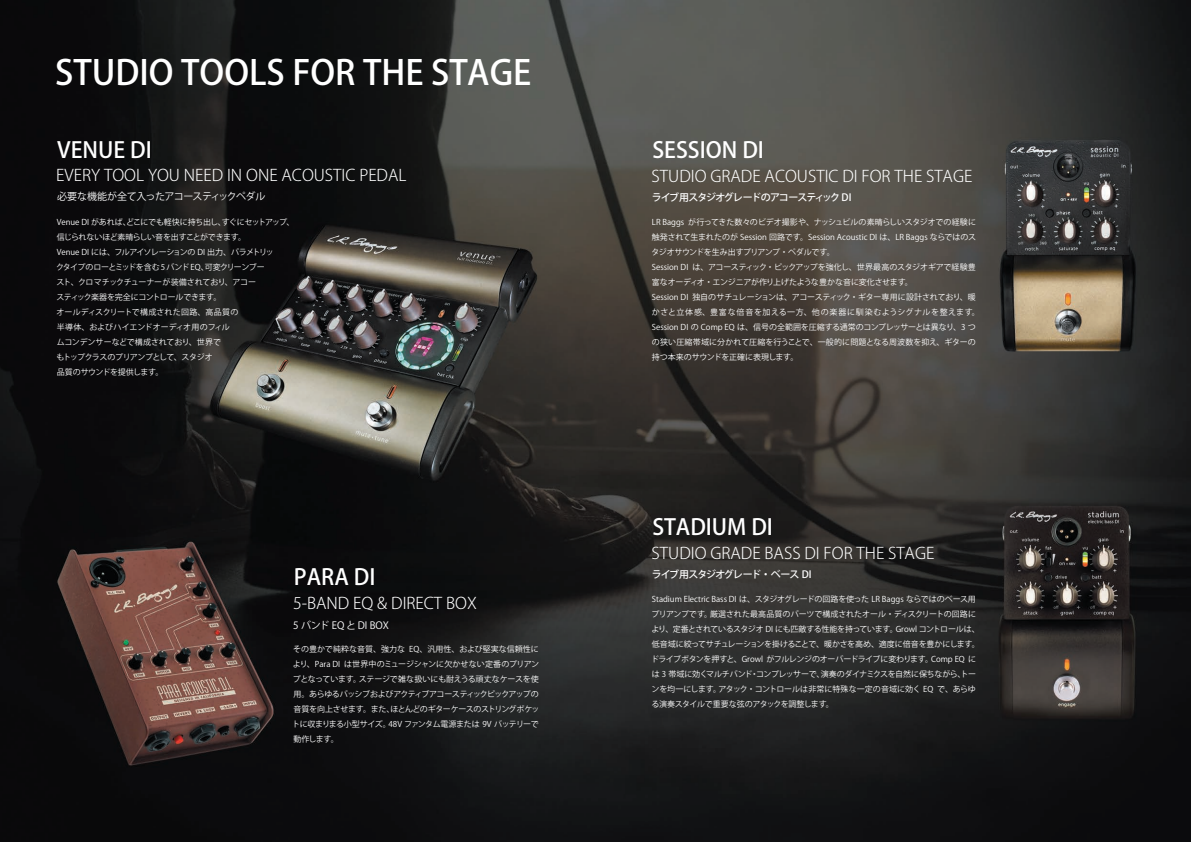
<style>
.page{position:relative;width:1191px;height:842px;background:#fff}
.page>*{position:absolute;margin:0;border:0;box-sizing:border-box;transform-origin:0 0}
.t1{font:500 34px "Koz Go Pr 6 N";color:#fff}
.t2{font:500 22px "Koz Go Pr 6 N";color:#fff}
.t3{font:300 16px "Koz Go Pr 6 N";color:#fff}
.t4{font:500 10px "Koz Go Pr 6 N";letter-spacing:-.11em;color:#fff}
.t5{font:10px "Koz Go Pr 6 N";letter-spacing:-.05em;color:#fff}
.t6{font:10px "Koz Go Pr 6 N";color:#fff}
.t7{font:8px/15px "Koz Go Pr 6 N";letter-spacing:-.02em;color:#fff}
.t8{font:8px/15px "Koz Go Pr 6 N";color:#fff}
</style>
<div class="page">
<img style="left:0;top:0;width:1191px;height:842px">
<h1 class="t1" style="left:55px;top:53px;width:478px">STUDIO TOOLS FOR THE STAGE</h1>
<h2 class="t2" style="left:57px;top:137px;width:96px">VENUE DI</h2>
<h3 class="t3" style="left:56px;top:166px;width:352px">EVERY TOOL YOU NEED IN ONE ACOUSTIC PEDAL</h3>
<p class="t5" style="left:57px;top:190px;width:210px">必要な機能が全て入ったアコースティックペダル</p>
<p class="t7" style="left:56px;top:214px;width:240px">Venue DI があれば、どこにでも軽快に持ち出し、すぐにセットアップ、信じられないほど素晴らしい音を出すことができます。<br>Venue DI には、フルアイソレーションの DI 出力、パラメトリッ<br>クタイプのローとミッドを含む 5 バンド EQ、可変クリーンブー<br>スト、クロマチックチューナーが装備されており、アコー<br>スティック楽器を完全にコントロールできます。<br>オールディスクリートで構成された回路、高品質の<br>半導体、およびハイエンドオーディオ用のフィル<br>ムコンデンサーなどで構成されており、世界で<br>もトップクラスのプリアンプとして、スタジオ<br>品質のサウンドを提供します。</p>
<h2 class="t2" style="left:294px;top:565px;width:83px">PARA DI</h2>
<h3 class="t3" style="left:293px;top:594px;width:185px">5-BAND EQ &amp; DIRECT BOX</h3>
<p class="t6" style="left:293px;top:620px;width:98px">5 バンド EQ と DI BOX</p>
<p class="t7" style="left:292px;top:642px;width:249px;text-align:justify">その豊かで純粋な音質、強力な EQ、汎用性、および堅実な信頼性により、Para DI は世界中のミュージシャンに欠かせない定番のプリアンプとなっています。ステージで雑な扱いにも耐えうる頑丈なケースを使用。あらゆるパッシブおよびアクティブアコースティックピックアップの音質を向上させます。また、ほとんどのギターケースのストリングポケットに収まりまる小型サイズ。48V ファンタム電源または 9V バッテリーで動作します。</p>
<h2 class="t2" style="left:652px;top:137px;width:113px">SESSION DI</h2>
<h3 class="t3" style="left:651px;top:167px;width:322px">STUDIO GRADE ACOUSTIC DI FOR THE STAGE</h3>
<p class="t4" style="left:652px;top:192px;width:201px">ライブ用スタジオグレードのアコースティック DI</p>
<p class="t8" style="left:651px;top:214px;width:330px">LR Baggs が行ってきた数々のビデオ撮影や、ナッシュビルの素晴らしいスタジオでの経験に触発されて生まれたのが Session 回路です。Session Acoustic DI は、LR Baggs ならではのスタジオサウンドを生み出すプリアンプ・ペダルです。<br>Session DI は、アコースティック・ピックアップを強化し、世界最高のスタジオギアで経験豊富なオーディオ・エンジニアが作り上げたような豊かな音に変化させます。<br>Session DI 独自のサチュレーションは、アコースティック・ギター専用に設計されており、暖かさと立体感、豊富な倍音を加える一方、他の楽器に馴染むようシグナルを整えます。Session DI の Comp EQ は、信号の全範囲を圧縮する通常のコンプレッサーとは異なり、3 つの狭い圧縮帯域に分かれて圧縮を行うことで、一般的に問題となる周波数を抑え、ギターの持つ本来のサウンドを正確に表現します。</p>
<h2 class="t2" style="left:652px;top:514px;width:122px">STADIUM DI</h2>
<h3 class="t3" style="left:651px;top:544px;width:284px">STUDIO GRADE BASS DI FOR THE STAGE</h3>
<p class="t4" style="left:652px;top:569px;width:161px">ライブ用スタジオグレード・ベース DI</p>
<p class="t7" style="left:651px;top:591px;width:330px">Stadium Electric Bass DI は、スタジオグレードの回路を使った LR Baggs ならではのベース用プリアンプです。厳選された最高品質のパーツで構成されたオール・ディスクリートの回路により、定番とされているスタジオ DI にも匹敵する性能を持っています。Growl コントロールは、低音域に絞ってサチュレーションを掛けることで、暖かさを高め、適度に倍音を豊かにします。ドライブボタンを押すと、Growl がフルレンジのオーバードライブに変わります。Comp EQ には 3 帯域に効くマルチバンド・コンプレッサーで、演奏のダイナミクスを自然に保ちながら、トーンを均一にします。アタック・コントロールは非常に特殊な一定の音域に効く EQ で、あらゆる演奏スタイルで重要な弦のアタックを調整します。</p>
</div>
